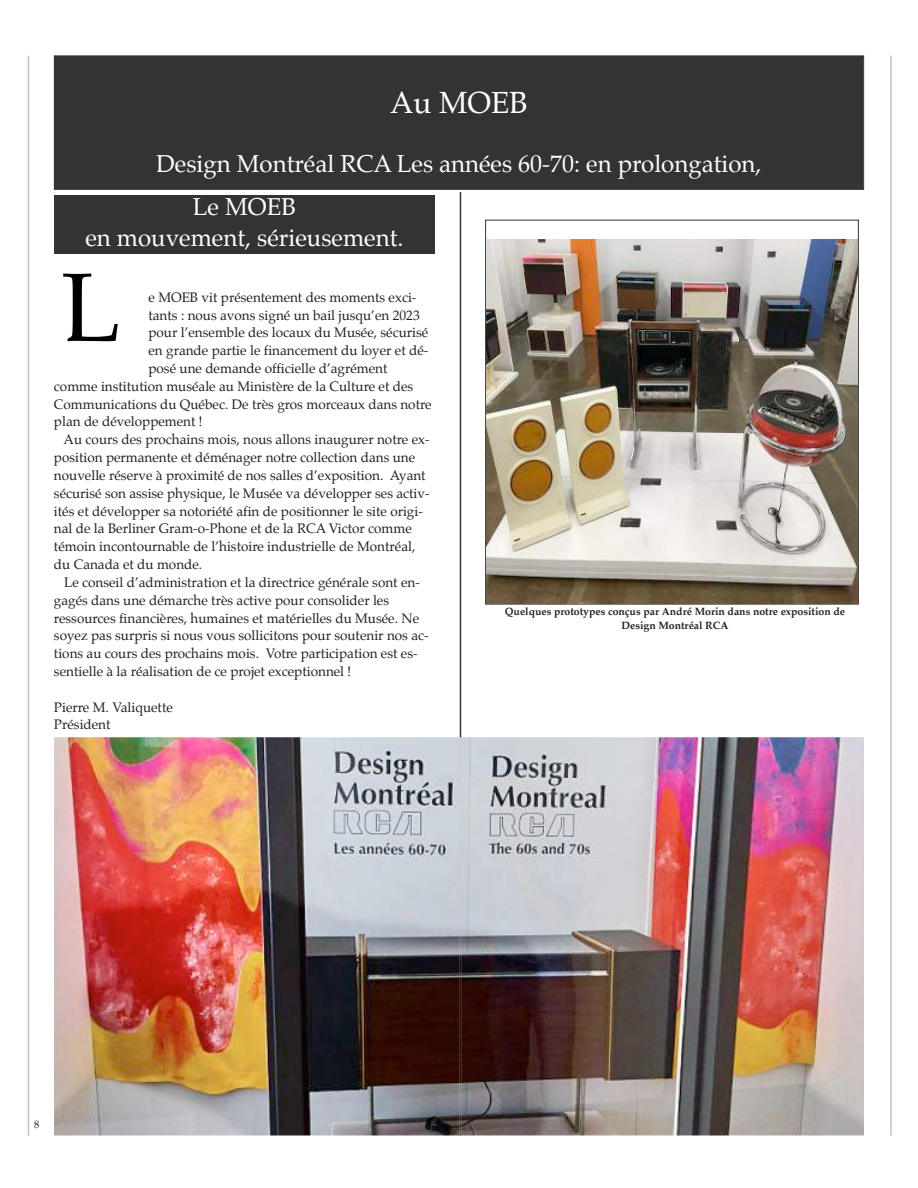
<style>
.page{position:relative;width:918px;height:1188px;background:#fff}
.page>*{position:absolute;margin:0;border:0;box-sizing:border-box;transform-origin:0 0}
.t1{font:97.5px "Palatino";color:#000}
.t2{font:30px "Palatino";color:#fff}
.t3{font:24px/31.7px "Palatino";color:#fff;text-align:center}
.t4{font:13.5px/17.9px "Palatino";color:#232021}
.t5{font:700 10.5px/13.8px "Palatino";color:#232021;text-align:center}
.t6{font:10.5px "Palatino";color:#232021}
</style>
<div class="page">
<div style="left:55px;top:56px;width:808px;height:133px;background:#343332"></div>
<div style="left:54px;top:55px;width:810px;height:135px;border:1px solid #343332"></div>
<hr style="left:28px;top:56px;width:1px;height:1080px;background:#c0c0c0">
<hr style="left:890px;top:56px;width:2px;height:1080px;background:#c0c0c0">
<div style="left:54px;top:195px;width:381px;height:58px;background:#343332"></div>
<hr style="left:460px;top:192px;width:1px;height:943px;background:#343332">
<img style="left:461px;top:737px;width:403px;height:398px">
<img style="left:54px;top:737px;width:406px;height:398px">
<img style="left:460px;top:737px;width:1px;height:398px">
<img style="left:486px;top:240px;width:372px;height:364px">
<h2 class="t2" style="left:390px;top:88px;width:139px">Au MOEB</h2>
<h3 class="t3" style="left:156px;top:150px;width:607px">Design Montréal RCA Les années 60-70: en prolongation,</h3>
<h3 class="t3" style="left:85px;top:192px;width:320px">Le MOEB<br>en mouvement, sérieusement.</h3>
<h1 class="t1" style="left:61px;top:261px;width:61px">L</h1>
<p class="t4" style="left:148px;top:289px;width:269px">e MOEB vit présentement des moments exci-</p>
<p class="t4" style="left:148px;top:307px;width:273px">tants : nous avons signé un bail jusqu’en 2023</p>
<p class="t4" style="left:148px;top:325px;width:281px">pour l’ensemble des locaux du Musée, sécurisé</p>
<p class="t4" style="left:148px;top:343px;width:281px">en grande partie le financement du loyer et dé-</p>
<p class="t4" style="left:148px;top:360px;width:241px">posé une demande officielle d’agrément</p>
<p class="t4" style="left:54px;top:378px;width:361px">comme institution muséale au Ministère de la Culture et des</p>
<p class="t4" style="left:54px;top:396px;width:379px">Communications du Québec. De très gros morceaux dans notre</p>
<p class="t4" style="left:54px;top:414px;width:150px">plan de développement !</p>
<p class="t4" style="left:64px;top:432px;width:367px">Au cours des prochains mois, nous allons inaugurer notre ex-</p>
<p class="t4" style="left:54px;top:450px;width:363px">position permanente et déménager notre collection dans une</p>
<p class="t4" style="left:54px;top:467px;width:373px">nouvelle réserve à proximité de nos salles d’exposition. Ayant</p>
<p class="t4" style="left:54px;top:485px;width:377px">sécurisé son assise physique, le Musée va développer ses activ-</p>
<p class="t4" style="left:54px;top:503px;width:370px">ités et développer sa notoriété afin de positionner le site origi-</p>
<p class="t4" style="left:54px;top:521px;width:359px">nal de la Berliner Gram-o-Phone et de la RCA Victor comme</p>
<p class="t4" style="left:54px;top:539px;width:363px">témoin incontournable de l’histoire industrielle de Montréal,</p>
<p class="t4" style="left:54px;top:556px;width:150px">du Canada et du monde.</p>
<p class="t4" style="left:64px;top:574px;width:357px">Le conseil d’administration et la directrice générale sont en-</p>
<p class="t4" style="left:54px;top:592px;width:337px">gagés dans une démarche très active pour consolider les</p>
<p class="t4" style="left:54px;top:610px;width:367px">ressources financières, humaines et matérielles du Musée. Ne</p>
<p class="t4" style="left:54px;top:628px;width:376px">soyez pas surpris si nous vous sollicitons pour soutenir nos ac-</p>
<p class="t4" style="left:54px;top:646px;width:365px">tions au cours des prochains mois. Votre participation est es-</p>
<p class="t4" style="left:54px;top:663px;width:299px">sentielle à la réalisation de ce projet exceptionnel !</p>
<p class="t4" style="left:54px;top:699px;width:120px">Pierre M. Valiquette<br>Président</p>
<p class="t5" style="left:505px;top:606px;width:342px">Quelques prototypes conçus par André Morin dans notre exposition de<br>Design Montréal RCA</p>
<p class="t6" style="left:34px;top:1119px;width:7px">8</p>
</div>
